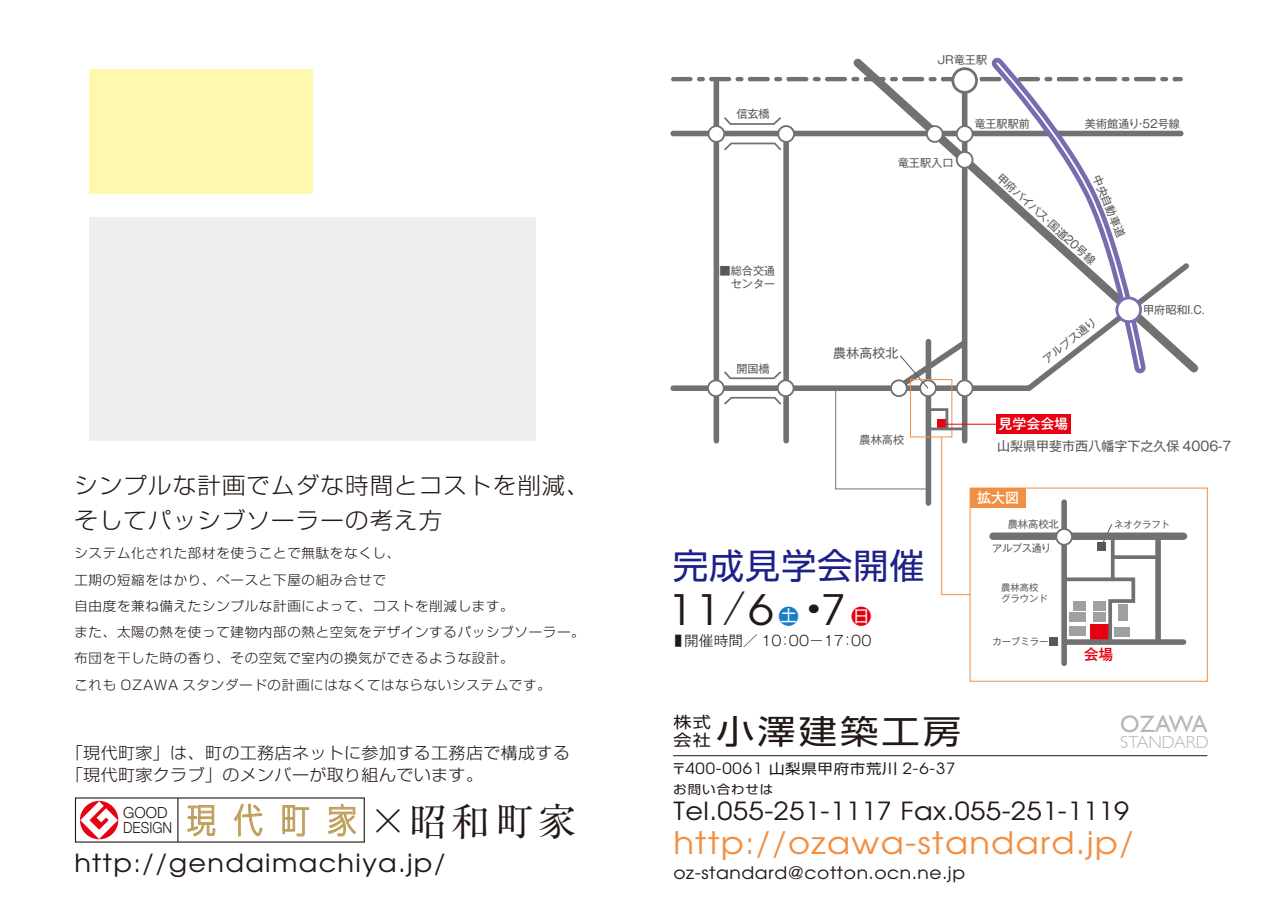
<style>
.page{position:relative;width:1275px;height:903px;background:#fff}
.page>*{position:absolute;margin:0;border:0;box-sizing:border-box;transform-origin:0 0}
.t1{font:42.52px "Atilla Normal";color:#221815;scale:1.1 1}
.t2{font:35px "Shin Go Pro";letter-spacing:.03em;color:#1d2088}
.t3{font:300 34.48px "Shin Go Pro";color:#bf9d5a;scale:.85 1}
.t4{font:33.25px "Shin Go Pro";letter-spacing:.08em;color:#221815;scale:1.15 1}
.t5{font:31.5px "Atilla Normal";letter-spacing:.04em;color:#f18f43;scale:1.1 1}
.t6{font:25.38px "Atilla Normal";letter-spacing:.02em;color:#221815;scale:1.1 1}
.t7{font:25.38px "Atilla Normal";letter-spacing:.05em;color:#221815;scale:1.1 1}
.t8{font:23.62px "Gill Sans";color:#b5b6b6}
.t9{font:300 22.75px/35px "Shin Go Pro";letter-spacing:.05em;color:#221815}
.t10{font:17.5px "Atilla Normal";letter-spacing:.03em;color:#221815;scale:1.1 1}
.t11{font:300 17.5px "Gill Sans";color:#b5b6b6}
.t12{font:300 16.28px/22.4px "Shin Go Pro";letter-spacing:.02em;color:#221815;scale:1.05 1}
.t13{font:15.75px "Atilla Normal";letter-spacing:.05em;color:#221815;scale:1.1 1}
.t14{font:15.75px/17.5px "Shin Go Pro";color:#221815;scale:1.15 1}
.t15{font:300 15.22px/15.2px "Helvetica Neue";color:#221815}
.t16{font:500 14.88px "Gothic MB101 Pro";color:#e60012}
.t17{font:300 14px "Gothic MB101 Pro";color:#221815;scale:.5 1}
.t18{font:500 14px "Gothic MB101 Pro";color:#fff}
.t19{font:300 13.12px/26.2px "Shin Go Pro";letter-spacing:.05em;color:#221815}
.t20{font:12.95px "Gothic MB101 Pro";color:#595757}
.t21{font:12.25px "Shin Go Pro";letter-spacing:.07em;color:#221815;scale:1.1 1}
.t22{font:11.2px/13px "Gothic MB101 Pro";color:#595757}
.t23{font:10.15px "Gothic MB101 Pro";letter-spacing:-.015em;color:#595757}
.t24{font:9.28px/11.2px "Gothic MB101 Pro";color:#595757}
.s1{font-stretch:expanded;font-size:38.5px;color:#221815}
.s2{font-family:"Ryumin Pro";font-weight:400;font-size:38.5px;color:#221815}
.s3{font-family:"Gothic MB101 Pro";font-weight:300}
.s4{font-family:"Shin Go Pro";font-size:20.3px;color:#187fc4}
.s5{font-family:"Koz Go Pro"}
.s6{font-family:"Shin Go Pro";font-size:20.3px;color:#e60012}
.s7{font-family:"Shin Go Pro";font-size:14px}
</style>
<div class="page">
<svg style="left:187px;top:805px;width:29px;height:32px"></svg>
<svg style="left:234px;top:803px;width:29px;height:34px"></svg>
<svg style="left:282px;top:805px;width:28px;height:32px"></svg>
<svg style="left:328px;top:803px;width:28px;height:34px"></svg>
<svg style="left:80px;top:801px;width:38px;height:38px"></svg>
<hr style="left:177px;top:798px;width:1px;height:44px;background:#221815">
<hr style="left:673px;top:755px;width:534px;height:1px;background:#221815">
<div style="left:89px;top:218px;width:447px;height:223px;background:#efefef"></div>
<div style="left:89px;top:69px;width:224px;height:124px;background:#fff9b0"></div>
<div style="left:1049px;top:637px;width:9px;height:9px;background:#595757"></div>
<div style="left:970px;top:488px;width:238px;height:194px;border:1px solid #f18f43"></div>
<div style="left:993px;top:532px;width:190px;height:8px;background:#727171"></div>
<div style="left:1065px;top:639px;width:118px;height:6px;background:#727171"></div>
<div style="left:1061px;top:502px;width:6px;height:161px;background:#727171"></div>
<svg style="left:673px;top:61px;width:508px;height:583px"></svg>
<h3 class="t9" style="left:74px;top:465px;width:517px">シンプルな計画でムダな時間とコストを削減、そしてパッシブソーラーの考え方</h3>
<p class="t19" style="left:74px;top:539px;width:512px">システム化された部材を使うことで無駄をなくし、<br>工期の短縮をはかり、ベースと下屋の組み合せで<br>自由度を兼ね備えたシンプルな計画によって、コストを削減します。<br>また、太陽の熱を使って建物内部の熱と空気をデザインするパッシブソーラー。布団を干した時の香り、その空気で室内の換気ができるような設計。<br>これも OZAWA スタンダードの計画にはなくてはならないシステムです。</p>
<p class="t12" style="left:66px;top:739px;width:482px">「現代町家」は、町の工務店ネットに参加する工務店で構成する「現代町家クラブ」のメンバーが取り組んでいます。</p>
<p class="t15" style="left:123px;top:805px;width:50px">!""# #$%&amp;!'</p>
<h3 class="t3" style="left:187px;top:792px;width:461px">現代町家 <span class="s1">×</span><span class="s2">昭和町家</span></h3>
<h3 class="t7" style="left:74px;top:846px;width:339px">http://gendaimachiya.jp/</h3>
<p class="t22" style="left:736px;top:106px;width:35px">信玄橋</p>
<p class="t22" style="left:720px;top:263px;width:57px">■総合交通　センター</p>
<p class="t22" style="left:736px;top:361px;width:35px">開国橋</p>
<p class="t22" style="left:938px;top:52px;width:51px">JR竜王駅</p>
<p class="t22" style="left:898px;top:155px;width:57px">竜王駅入口</p>
<p class="t22" style="left:974px;top:116px;width:57px">竜王駅駅前</p>
<p class="t22" style="left:1085px;top:116px;width:97px">美術館通り・52号線</p>
<p class="t20" style="left:833px;top:342px;width:67px">農林高校北</p>
<p class="t22" style="left:1004px;top:170px;width:130px;rotate:42deg">甲府バイパス・国道20号線</p>
<p class="t22" style="left:1104px;top:173px;width:68px;rotate:68deg">中央自動車道</p>
<p class="t22" style="left:1039px;top:354px;width:66px;rotate:-38deg">アルプス通り</p>
<p class="t22" style="left:1143px;top:302px;width:63px">甲府昭和I.C.</p>
<p class="t18" style="left:998px;top:412px;width:71px">見学会会場</p>
<p class="t22" style="left:859px;top:431px;width:46px">農林高校</p>
<p class="t20" style="left:997px;top:435px;width:236px">山梨県甲斐市西八幡字下之久保 4006-7</p>
<p class="t18" style="left:977px;top:486px;width:43px">拡大図</p>
<p class="t23" style="left:1008px;top:516px;width:53px">農林高校北</p>
<p class="t24" style="left:1114px;top:517px;width:57px">ネオクラフト</p>
<h2 class="t2" style="left:673px;top:537px;width:253px">完成見学会開催</h2>
<h1 class="t1" style="left:667px;top:581px;width:187px">11<span class="s3">/</span>6 <span class="s4">土</span><span class="s5">・</span>7 <span class="s6">日</span></h1>
<p class="t17" style="left:675px;top:629px;width:394px">■ 開催時間／ 10：00－17：00</p>
<p class="t23" style="left:992px;top:539px;width:61px">アルプス通り</p>
<p class="t24" style="left:1001px;top:581px;width:48px">農林高校グラウンド</p>
<p class="t24" style="left:993px;top:634px;width:57px">カーブミラー</p>
<p class="t16" style="left:1084px;top:642px;width:31px">会場</p>
<p class="t14" style="left:673px;top:712px;width:34px">株式会社</p>
<p class="t13" style="left:671px;top:758px;width:260px"><span class="s7">〒</span>400-0061 <span class="s7">山梨県甲府市荒川</span> 2-6-37</p>
<p class="t21" style="left:673px;top:779px;width:92px">お問い合わせは</p>
<h3 class="t6" style="left:673px;top:794px;width:416px">Tel.055-251-1117 Fax.055-251-1119</h3>
<h3 class="t5" style="left:673px;top:822px;width:420px">http://ozawa-standard.jp/</h3>
<h3 class="t4" style="left:716px;top:704px;width:214px">小澤建築工房</h3>
<h3 class="t8" style="left:1120px;top:710px;width:89px">!"#$#</h3>
<h3 class="t11" style="left:1120px;top:732px;width:90px">!"#$%#&amp;%</h3>
<h3 class="t10" style="left:673px;top:861px;width:267px">oz-standard@cotton.ocn.ne.jp</h3>
</div>
